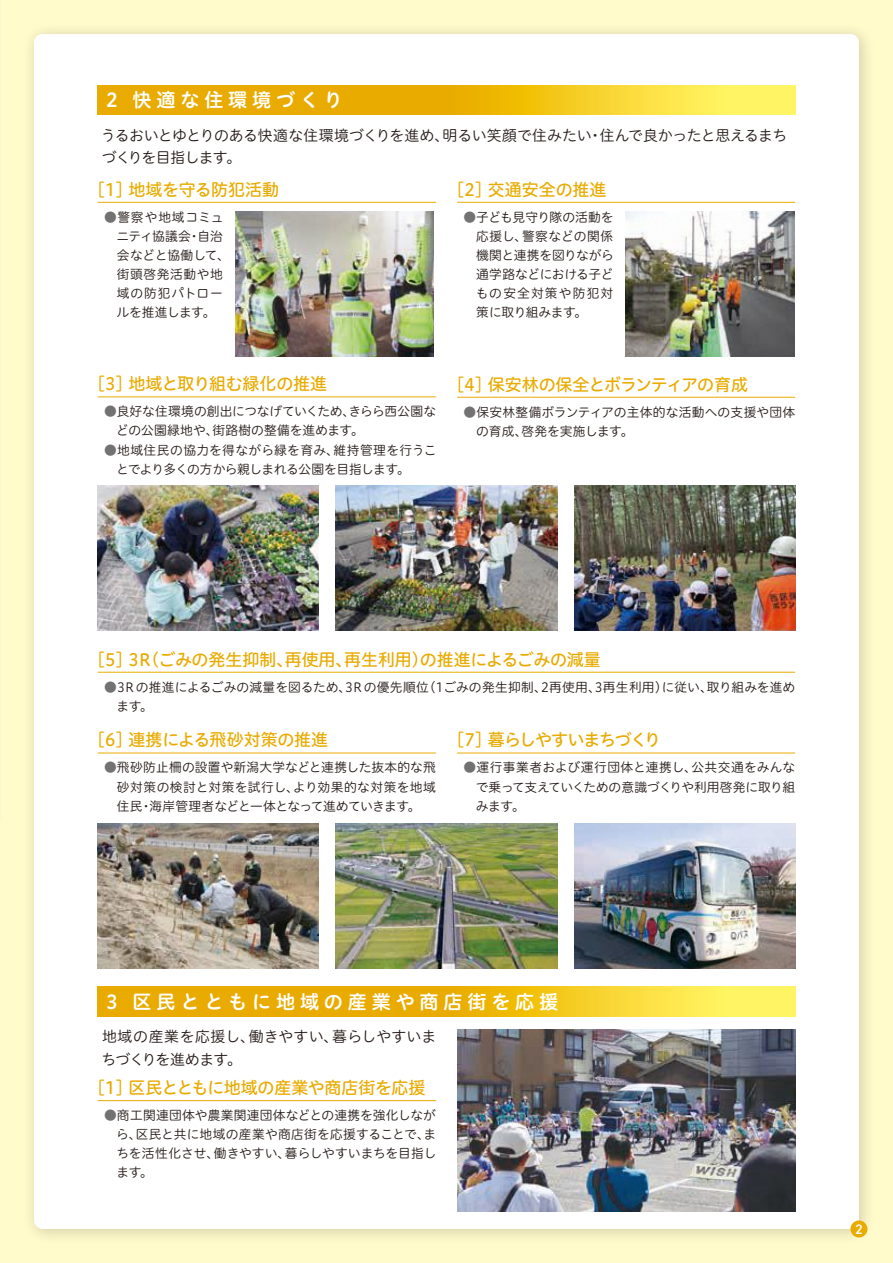
<style>
.page{position:relative;width:893px;height:1263px;background:#fffbcb}
.page>*{position:absolute;margin:0;border:0;box-sizing:border-box;transform-origin:0 0}
.t1{font:19.2px "Hiragino UD Sans R Std N W6";letter-spacing:.25em;color:#fff}
.t2{font:16.95px "Hiragino UD Sans R Std N W5";letter-spacing:-.015em;color:#e9ab00}
.t3{font:16.95px "Hiragino UD Sans R Std N W5";letter-spacing:-.045em;color:#e9ab00}
.t4{font:16.95px "Hiragino UD Sans R Std N W5";letter-spacing:-.07em;color:#e9ab00}
.t5{font:14.85px/22.4px "Hiragino UD Sans R Std N W3";letter-spacing:-.01em;color:#231916}
.t6{font:14.85px/22.4px "Hiragino UD Sans R Std N W3";letter-spacing:.01em;color:#231916}
.t7{font:600 13.8px "DIN2014";color:#fff}
.t8{font:12.75px/19.2px "Hiragino UD Sans R Std N W3";letter-spacing:.005em;color:#231916}
.s1{color:#727272}
</style>
<div class="page">
<div style="left:22px;top:22px;width:853px;height:1223px;background:#f7f3c4"></div>
<div style="left:34px;top:34px;width:825px;height:1195px;background:#fff;border-radius:9px"></div>
<svg style="left:98px;top:85px;width:697px;height:30px;background:#f0c01a"></svg>
<svg style="left:98px;top:986px;width:697px;height:30px;background:#f0c01a"></svg>
<hr style="left:98px;top:202px;width:338px;height:1px;background:#e9ab00">
<hr style="left:98px;top:1100px;width:338px;height:1px;background:#e9ab00">
<hr style="left:98px;top:396px;width:338px;height:1px;background:#e9ab00">
<hr style="left:98px;top:753px;width:338px;height:1px;background:#e9ab00">
<hr style="left:98px;top:672px;width:697px;height:1px;background:#e9ab00">
<hr style="left:457px;top:202px;width:338px;height:1px;background:#e9ab00">
<hr style="left:457px;top:397px;width:338px;height:1px;background:#e9ab00">
<hr style="left:457px;top:753px;width:338px;height:1px;background:#e9ab00">
<img style="left:457px;top:1029px;width:338px;height:183px">
<img style="left:98px;top:824px;width:221px;height:144px">
<img style="left:98px;top:486px;width:221px;height:144px">
<img style="left:336px;top:824px;width:221px;height:144px">
<img style="left:336px;top:486px;width:221px;height:144px">
<img style="left:236px;top:212px;width:198px;height:145px">
<img style="left:574px;top:824px;width:221px;height:144px">
<img style="left:574px;top:486px;width:221px;height:144px">
<img style="left:626px;top:212px;width:169px;height:145px">
<div style="left:850px;top:1220px;width:17px;height:17px;background:#e9ab00;border-radius:50%"></div>
<h1 class="t1" style="left:106px;top:85px;width:238px">2 快適な住環境づくり</h1>
<p class="t5" style="left:101px;top:123px;width:688px">うるおいとゆとりのある快適な住環境づくりを進め、明るい笑顔で住みたい・住んで良かったと思えるまちづくりを目指します。</p>
<h2 class="t2" style="left:88px;top:176px;width:192px">［1］地域を守る防犯活動</h2>
<p class="t8" style="left:117px;top:207px;width:115px;text-indent:-13px"><span class="s1">●</span>警察や地域コミュニティ協議会・自治会などと協働して、街頭啓発活動や地域の防犯パトロールを推進します。</p>
<h2 class="t2" style="left:88px;top:371px;width:240px">［3］地域と取り組む緑化の推進</h2>
<p class="t8" style="left:116px;top:401px;width:321px;text-indent:-12px"><span class="s1">●</span>良好な住環境の創出につなげていくため、きらら西公園などの公園緑地や、街路樹の整備を進めます。</p>
<p class="t8" style="left:116px;top:439px;width:322px;text-indent:-12px"><span class="s1">●</span>地域住民の協力を得ながら緑を育み、維持管理を行うことでより多くの方から親しまれる公園を目指します。</p>
<h2 class="t2" style="left:448px;top:176px;width:160px">［2］交通安全の推進</h2>
<p class="t8" style="left:476px;top:207px;width:140px;text-align:justify;text-indent:-12px"><span class="s1">●</span>子ども見守り隊の活動を応援し、警察などの関係機関と連携を図りながら通学路などにおける子どもの安全対策や防犯対策に取り組みます。</p>
<h2 class="t3" style="left:448px;top:371px;width:302px">［4］保安林の保全とボランティアの育成</h2>
<p class="t8" style="left:476px;top:401px;width:321px;text-indent:-13px"><span class="s1">●</span>保安林整備ボランティアの主体的な活動への支援や団体の育成、啓発を実施します。</p>
<h2 class="t2" style="left:88px;top:646px;width:514px">［5］3R（ごみの発生抑制、再使用、再生利用）の推進によるごみの減量</h2>
<p class="t8" style="left:116px;top:676px;width:680px;text-indent:-12px"><span class="s1">●</span>3R の推進によるごみの減量を図るため、3R の優先順位（1ごみの発生抑制、2再使用、3再生利用）に従い、取り組みを進めます。</p>
<h2 class="t2" style="left:88px;top:727px;width:241px">［6］連携による飛砂対策の推進</h2>
<p class="t8" style="left:117px;top:757px;width:320px;text-align:justify;text-indent:-13px"><span class="s1">●</span>飛砂防止柵の設置や新潟大学などと連携した抜本的な飛砂対策の検討と対策を試行し、より効果的な対策を地域住民・海岸管理者などと一体となって進めていきます。</p>
<h2 class="t4" style="left:448px;top:727px;width:215px">［7］暮らしやすいまちづくり</h2>
<p class="t8" style="left:476px;top:757px;width:321px;text-align:justify;text-indent:-12px"><span class="s1">●</span>運行事業者および運行団体と連携し、公共交通をみんなで乗って支えていくための意識づくりや利用啓発に取り組みます。</p>
<h1 class="t1" style="left:106px;top:987px;width:453px">3 区民とともに地域の産業や商店街を応援</h1>
<p class="t6" style="left:101px;top:1024px;width:336px">地域の産業を応援し、働きやすい、暮らしやすいまちづくりを進めます。</p>
<h2 class="t2" style="left:88px;top:1075px;width:339px">［1］区民とともに地域の産業や商店街を応援</h2>
<p class="t8" style="left:116px;top:1105px;width:322px;text-align:justify;text-indent:-12px"><span class="s1">●</span>商工関連団体や農業関連団体などとの連携を強化しながら、区民と共に地域の産業や商店街を応援することで、まちを活性化させ、働きやすい、暮らしやすいまちを目指します。</p>
<p class="t7" style="left:855px;top:1220px;width:9px">2</p>
</div>
